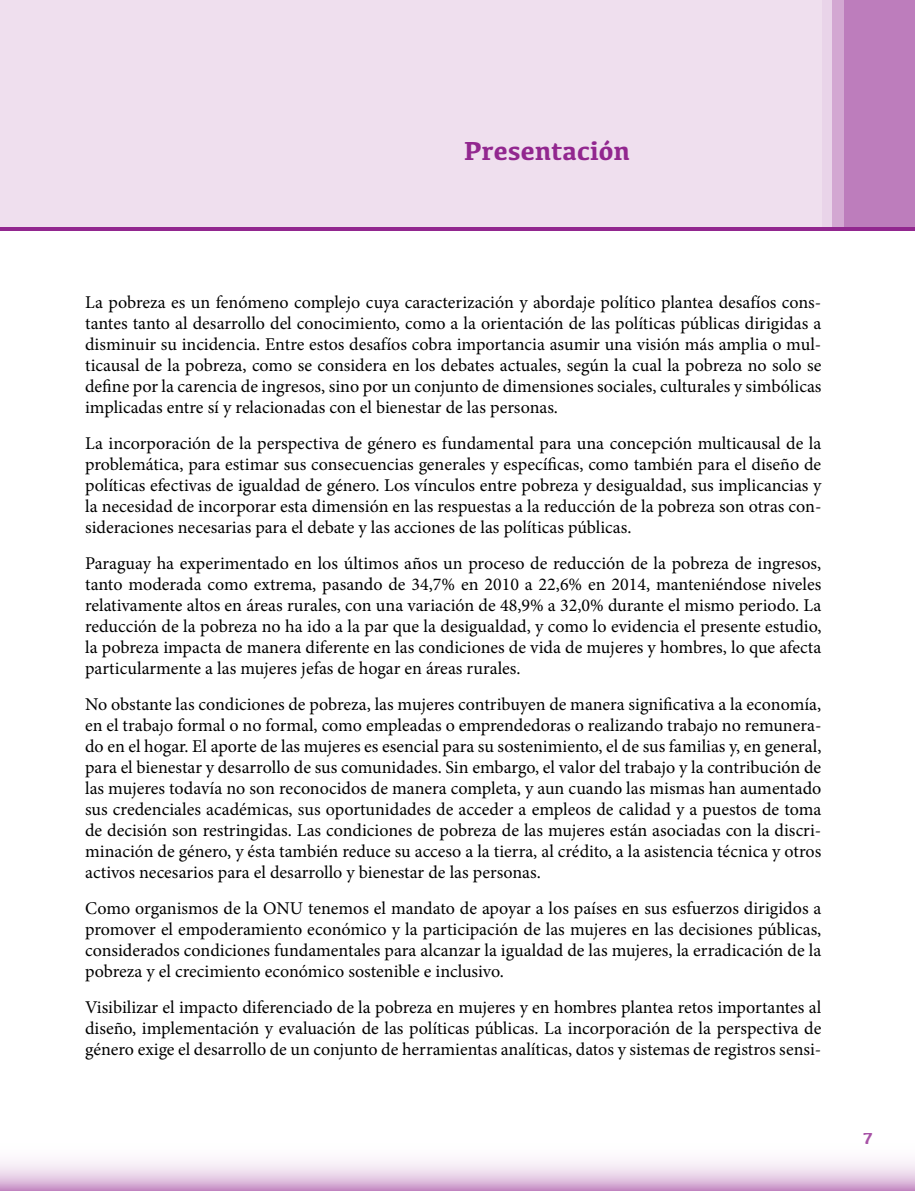
<style>
.page{position:relative;width:915px;height:1191px;background:#fff}
.page>*{position:absolute;margin:0;border:0;box-sizing:border-box;transform-origin:0 0}
.t1{font:700 27px "Kefa";color:#92278f}
.t2{font:18px/21px "Minion Pro";color:#000;text-align:justify}
.t3{font:700 16.5px "Kefa";color:#a752a6}
</style>
<div class="page">
<svg style="left:0;top:1160px;width:914px;height:31px"></svg>
<div style="left:1px;top:0;width:913px;height:229px;background:#efdfee"></div>
<div style="left:821px;top:0;width:93px;height:229px;background:#e9d4e9"></div>
<div style="left:832px;top:0;width:82px;height:229px;background:#d3a8d2"></div>
<div style="left:844px;top:0;width:70px;height:229px;background:#bd7dbc"></div>
<hr style="left:0;top:227px;width:914px;height:4px;background:#92278f">
<h1 class="t1" style="left:463px;top:132px;width:168px">Presentación</h1>
<p class="t2" style="left:85px;top:292px;width:737px">La pobreza es un fenómeno complejo cuya caracterización y abordaje político plantea desafíos cons&shy;tantes tanto al desarrollo del conocimiento, como a la orientación de las políticas públicas dirigidas a disminuir su incidencia. Entre estos desafíos cobra importancia asumir una visión más amplia o mul&shy;ticausal de la pobreza, como se considera en los debates actuales, según la cual la pobreza no solo se define por la carencia de ingresos, sino por un conjunto de dimensiones sociales, culturales y simbólicas implicadas entre sí y relacionadas con el bienestar de las personas.</p>
<p class="t2" style="left:85px;top:433px;width:737px">La incorporación de la perspectiva de género es fundamental para una concepción multicausal de la problemática, para estimar sus consecuencias generales y específicas, como también para el diseño de políticas efectivas de igualdad de género. Los vínculos entre pobreza y desigualdad, sus implicancias y la necesidad de incorporar esta dimensión en las respuestas a la reducción de la pobreza son otras con&shy;sideraciones necesarias para el debate y las acciones de las políticas públicas.</p>
<p class="t2" style="left:85px;top:553px;width:737px">Paraguay ha experimentado en los últimos años un proceso de reducción de la pobreza de ingresos, tanto moderada como extrema, pasando de 34,7% en 2010 a 22,6% en 2014, manteniéndose niveles relativamente altos en áreas rurales, con una variación de 48,9% a 32,0% durante el mismo periodo. La reducción de la pobreza no ha ido a la par que la desigualdad, y como lo evidencia el presente estudio, la pobreza impacta de manera diferente en las condiciones de vida de mujeres y hombres, lo que afecta particularmente a las mujeres jefas de hogar en áreas rurales.</p>
<p class="t2" style="left:85px;top:693px;width:737px">No obstante las condiciones de pobreza, las mujeres contribuyen de manera significativa a la economía, en el trabajo formal o no formal, como empleadas o emprendedoras o realizando trabajo no remunera&shy;do en el hogar. El aporte de las mujeres es esencial para su sostenimiento, el de sus familias y, en general, para el bienestar y desarrollo de sus comunidades. Sin embargo, el valor del trabajo y la contribución de las mujeres todavía no son reconocidos de manera completa, y aun cuando las mismas han aumentado sus credenciales académicas, sus oportunidades de acceder a empleos de calidad y a puestos de toma de decisión son restringidas. Las condiciones de pobreza de las mujeres están asociadas con la discri&shy;minación de género, y ésta también reduce su acceso a la tierra, al crédito, a la asistencia técnica y otros activos necesarios para el desarrollo y bienestar de las personas.</p>
<p class="t2" style="left:85px;top:897px;width:737px">Como organismos de la ONU tenemos el mandato de apoyar a los países en sus esfuerzos dirigidos a promover el empoderamiento económico y la participación de las mujeres en las decisiones públicas, considerados condiciones fundamentales para alcanzar la igualdad de las mujeres, la erradicación de la pobreza y el crecimiento económico sostenible e inclusivo.</p>
<p class="t2" style="left:85px;top:996px;width:737px">Visibilizar el impacto diferenciado de la pobreza en mujeres y en hombres plantea retos importantes al diseño, implementación y evaluación de las políticas públicas. La incorporación de la perspectiva de género exige el desarrollo de un conjunto de herramientas analíticas, datos y sistemas de registros sensi-</p>
<p class="t3" style="left:862px;top:1127px;width:12px">7</p>
</div>
